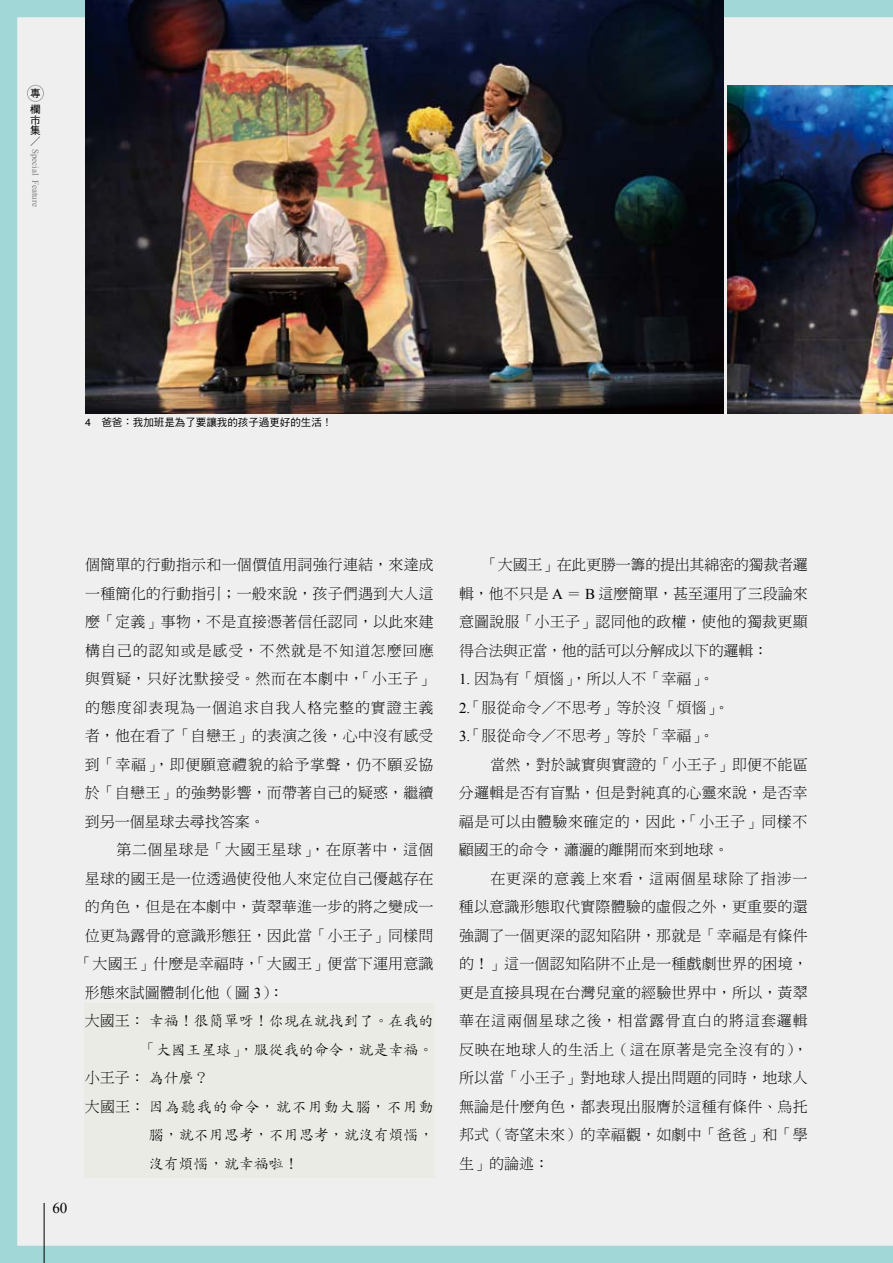
<style>
.page{position:relative;width:893px;height:1263px;background:#efefef}
.page>*{position:absolute;margin:0;border:0;box-sizing:border-box;transform-origin:0 0}
.t1{font:15px/28.5px "DF Ming Std W3";letter-spacing:.01em;color:#000;text-align:justify}
.t2{font:15px "DF Ming Std W3";letter-spacing:.04em;color:#000}
.t3{font:15px "DF Kai Shu Std W3";color:#000}
.t4{font:15px "DF Ming Std W3";letter-spacing:.06em;color:#000}
.t5{font:15px "DF Ming Std W3";letter-spacing:.035em;color:#000}
.t6{font:15px "DF Kai Shu Std W3";letter-spacing:.065em;color:#000}
.t7{font:15px "DF Ming Std W3";letter-spacing:.065em;color:#000}
.t8{font:15px "Times New Roman";color:#000}
.t9{font:10.5px/10.5px "DF Hei Std W5";color:#000}
.t10{font:9px "Times New Roman";color:#7b7d7c}
.s1{font-family:"DF Ming Std W3"}
.s2{font-family:"Helvetica"}
.s3{font-family:"Times New Roman"}
</style>
<div class="page">
<div style="left:84px;top:1003px;width:351px;height:175px;background:#ebebe6"></div>
<img style="left:85px;top:0;width:639px;height:413px">
<img style="left:728px;top:85px;width:165px;height:328px">
<hr style="left:44px;top:1203px;width:1px;height:60px;background:#000">
<div style="left:27px;top:85px;width:17px;height:17px;border:1px solid #000;border-radius:50%"></div>
<p class="t9" style="left:30px;top:85px;width:12px;line-height:16px">專欄</p>
<p class="t9" style="left:30px;top:114px;width:12px;text-align:justify">市集<span class="s1">／</span></p>
<p class="t10" style="left:42px;top:149px;width:59px;rotate:90deg">Special Feature</p>
<p class="t9" style="left:85px;top:417px;width:249px"><span class="s2">4</span> 爸爸：我加班是為了要讓我的孩子過更好的生活！</p>
<p class="t8" style="left:52px;top:1198px;width:16px">60</p>
<p class="t1" style="left:85px;top:550px;width:350px">個簡單的行動指示和一個價值用詞強行連結，來達成</p>
<p class="t1" style="left:85px;top:579px;width:350px">一種簡化的行動指引；一般來說，孩子們遇到大人這</p>
<p class="t1" style="left:85px;top:607px;width:350px">麼「定義」事物，不是直接憑著信任認同，以此來建</p>
<p class="t4" style="left:85px;top:642px;width:350px">構自己的認知或是感受，不然就是不知道怎麼回應</p>
<p class="t2" style="left:85px;top:671px;width:350px">與質疑，只好沈默接受。然而在本劇中，「小王子」</p>
<p class="t4" style="left:85px;top:699px;width:350px">的態度卻表現為一個追求自我人格完整的實證主義</p>
<p class="t1" style="left:85px;top:721px;width:350px">者，他在看了「自戀王」的表演之後，心中沒有感受</p>
<p class="t2" style="left:85px;top:756px;width:350px">到「幸福」，即便願意禮貌的給予掌聲，仍不願妥協</p>
<p class="t1" style="left:85px;top:778px;width:350px">於「自戀王」的強勢影響，而帶著自己的疑惑，繼續</p>
<p class="t1" style="left:85px;top:807px;width:181px">到另一個星球去尋找答案。</p>
<p class="t2" style="left:116px;top:842px;width:319px">第二個星球是「大國王星球」，在原著中，這個</p>
<p class="t1" style="left:85px;top:864px;width:350px">星球的國王是一位透過使役他人來定位自己優越存在</p>
<p class="t1" style="left:85px;top:892px;width:350px">的角色，但是在本劇中，黃翠華進一步的將之變成一</p>
<p class="t1" style="left:85px;top:921px;width:350px">位更為露骨的意識形態狂，因此當「小王子」同樣問</p>
<p class="t1" style="left:77px;top:949px;width:358px">「大國王」什麼是幸福時，「大國王」便當下運用意識</p>
<p class="t1" style="left:85px;top:978px;width:200px">形態來試圖體制化他（圖 <span class="s3">3</span>）：</p>
<p class="t3" style="left:85px;top:1013px;width:350px"><span class="s1">大國王</span>：幸福！很簡單呀！你現在就找到了。在我的</p>
<p class="t3" style="left:141px;top:1041px;width:294px">「大國王星球」，服從我的命令，就是幸福。</p>
<p class="t3" style="left:85px;top:1070px;width:125px"><span class="s1">小王子</span>：為什麼？</p>
<p class="t6" style="left:85px;top:1098px;width:350px"><span class="s1">大國王</span>：因為聽我的命令，就不用動大腦，不用動</p>
<p class="t3" style="left:149px;top:1127px;width:286px">腦，就不用思考，不用思考，就沒有煩惱，</p>
<p class="t3" style="left:149px;top:1155px;width:151px">沒有煩惱，就幸福啦！</p>
<p class="t1" style="left:459px;top:550px;width:350px;text-indent:24px">「大國王」在此更勝一籌的提出其綿密的獨裁者邏輯，他不只是 <span class="s3">A</span> ＝ <span class="s3">B</span> 這麼簡單，甚至運用了三段論來意圖說服「小王子」認同他的政權，使他的獨裁更顯得合法與正當，他的話可以分解成以下的邏輯：</p>
<p class="t1" style="left:459px;top:664px;width:256px"><span class="s3">1.</span> 因為有「煩惱」，所以人不「幸福」。</p>
<p class="t1" style="left:459px;top:693px;width:271px"><span class="s3">2.</span>「服從命令／不思考」等於沒「煩惱」。</p>
<p class="t1" style="left:459px;top:721px;width:256px"><span class="s3">3.</span>「服從命令／不思考」等於「幸福」。</p>
<p class="t1" style="left:490px;top:750px;width:319px">當然，對於誠實與實證的「小王子」即便不能區</p>
<p class="t1" style="left:459px;top:778px;width:350px">分邏輯是否有盲點，但是對純真的心靈來說，是否幸</p>
<p class="t2" style="left:459px;top:813px;width:350px">福是可以由體驗來確定的，因此，「小王子」同樣不</p>
<p class="t1" style="left:459px;top:835px;width:271px">顧國王的命令，瀟灑的離開而來到地球。</p>
<p class="t7" style="left:490px;top:870px;width:319px">在更深的意義上來看，這兩個星球除了指涉一</p>
<p class="t1" style="left:459px;top:892px;width:350px">種以意識形態取代實際體驗的虛假之外，更重要的還</p>
<p class="t1" style="left:459px;top:921px;width:350px">強調了一個更深的認知陷阱，那就是「幸福是有條件</p>
<p class="t1" style="left:459px;top:949px;width:350px">的！」這一個認知陷阱不止是一種戲劇世界的困境，</p>
<p class="t1" style="left:459px;top:978px;width:350px">更是直接具現在台灣兒童的經驗世界中，所以，黃翠</p>
<p class="t4" style="left:459px;top:1013px;width:350px">華在這兩個星球之後，相當露骨直白的將這套邏輯</p>
<p class="t5" style="left:459px;top:1041px;width:350px">反映在地球人的生活上（這在原著是完全沒有的），</p>
<p class="t1" style="left:459px;top:1063px;width:350px">所以當「小王子」對地球人提出問題的同時，地球人</p>
<p class="t1" style="left:459px;top:1092px;width:350px">無論是什麼角色，都表現出服膺於這種有條件、烏托</p>
<p class="t1" style="left:459px;top:1120px;width:350px">邦式（寄望未來）的幸福觀，如劇中「爸爸」和「學</p>
<p class="t1" style="left:459px;top:1149px;width:91px">生」的論述：</p>
</div>
